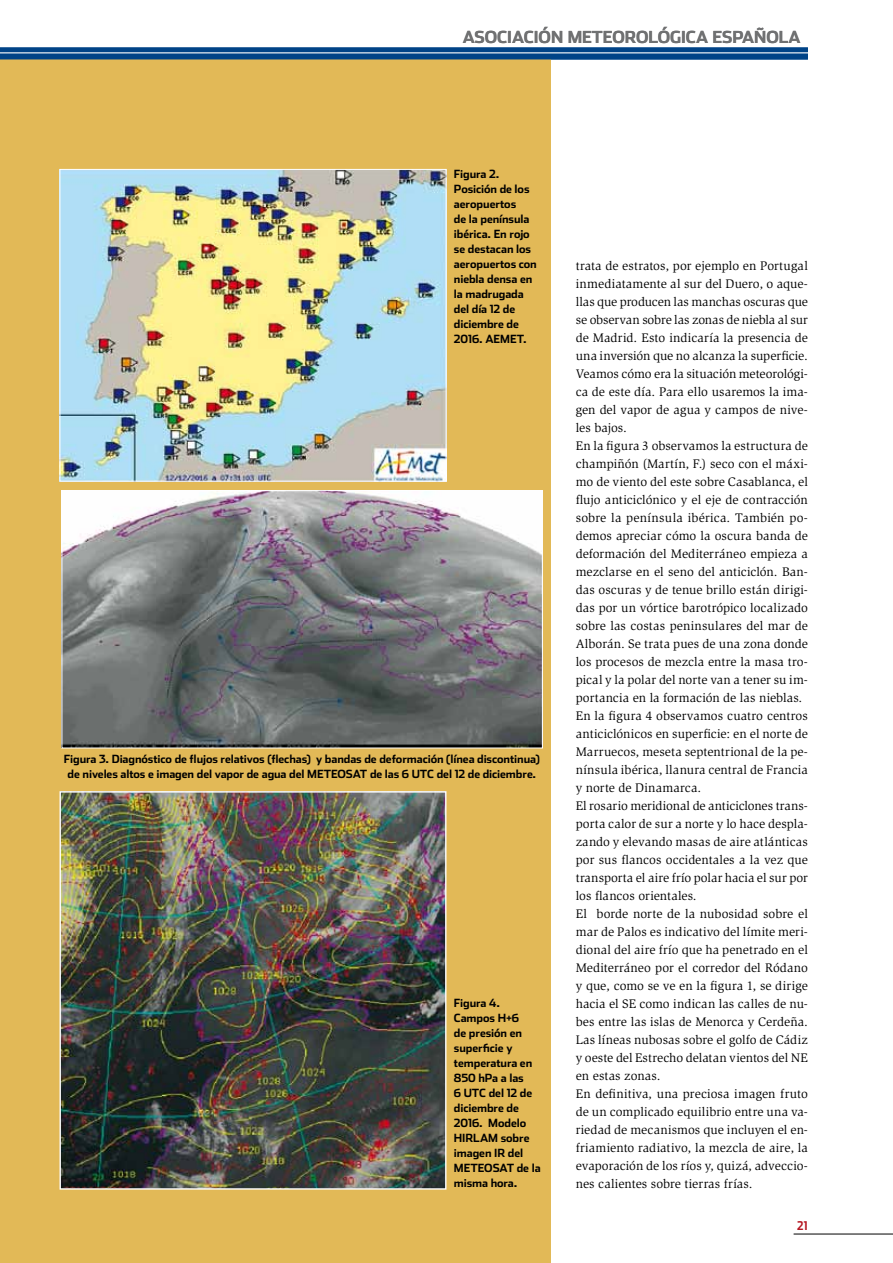
<style>
.page{position:relative;width:893px;height:1263px;background:#fff}
.page>*{position:absolute;margin:0;border:0;box-sizing:border-box;transform-origin:0 0}
.t1{font:700 16.5px "Stainless";color:#707172}
.t2{font:12.75px/18px "Slimbach Std";letter-spacing:.005em;color:#000}
.t3{font:700 12px "Stainless Cond";color:#b51621}
.t4{font:700 11.25px/15px "Stainless";letter-spacing:-.01em;color:#000}
</style>
<div class="page">
<hr style="left:794px;top:1234px;width:99px;height:1px;background:#000">
<div style="left:0;top:54px;width:551px;height:1209px;background:#e2b957"></div>
<div style="left:0;top:47px;width:808px;height:12px;background:#004387"></div>
<hr style="left:0;top:52px;width:808px;height:1px;background:#fff">
<img style="left:64px;top:492px;width:477px;height:254px">
<div style="left:62px;top:490px;width:481px;height:258px;border:1px solid #fff"></div>
<img style="left:62px;top:793px;width:382px;height:394px">
<div style="left:60px;top:791px;width:386px;height:398px;border:1px solid #fff"></div>
<img style="left:62px;top:171px;width:382px;height:309px">
<div style="left:60px;top:169px;width:386px;height:313px;border:1px solid #fff"></div>
<p class="t1" style="left:463px;top:27px;width:11px">ACI</p>
<p class="t1" style="left:582px;top:27px;width:12px">EO</p>
<p class="t1" style="left:742px;top:27px;width:13px">A</p>
<p class="t1" style="left:463px;top:27px;width:11px">ASOCIACIÓN</p>
<p class="t1" style="left:568px;top:27px;width:26px">METEOROLÓGICA</p>
<p class="t1" style="left:712px;top:27px;width:43px">ES PAÑOLA</p>
<p class="t4" style="left:454px;top:166px;width:84px">Figura 2.<br>Posición de los aeropuertos<br>de la península ibérica. En rojo se destacan los aeropuertos con niebla densa en la madrugada del día 12 de diciembre de<br>2016. AEMET.</p>
<p class="t4" style="left:68px;top:751px;width:474px;text-indent:-4px">Figura 3. Diagnóstico de flujos relativos (flechas) y bandas de deformación (línea discontinua) de niveles altos e imagen del vapor de agua del METEOSAT</p>
<p class="t4" style="left:370px;top:766px;width:50px">de las 6 UTC</p>
<p class="t4" style="left:437px;top:766px;width:101px">del 12 de diciembre.</p>
<p class="t4" style="left:454px;top:996px;width:80px">Figura 4.<br>Campos H+6 de presión en superficie y temperatura en<br>850 hPa a las<br>6 UTC</p>
<p class="t4" style="left:454px;top:1085px;width:80px;text-indent:35px">del 12 de diciembre de<br>2016. Modelo<br>HIRLA</p>
<p class="t4" style="left:454px;top:1130px;width:77px;text-indent:34px">M sobre imagen IR del<br>METEOSAT</p>
<p class="t4" style="left:454px;top:1160px;width:88px;text-indent:63px">de la misma hora.</p>
<p class="t2" style="left:576px;top:257px;width:234px">trata de estratos, por ejemplo en Portugal inmediatamente al sur del Duero, o aque&shy;llas que producen las manchas oscuras que se observan sobre las zonas de niebla al sur de Madrid. Esto indicaría la presencia de una inversión que no alcanza la superficie.<br>Veamos cómo era la situación meteorológi&shy;ca de este día. Para ello usaremos la ima&shy;gen del vapor de agua y campos de nive&shy;les bajos.<br>En la figura 3 observamos la estructura de champiñón (Martín, F.) seco con el máxi&shy;mo de viento del este sobre Casablanca, el flujo anticiclónico y el eje de contracción sobre la península ibérica. También po&shy;demos apreciar cómo la oscura banda de deformación del Mediterráneo empieza a mezclarse en el seno del anticiclón. Ban&shy;das oscuras y de tenue brillo están dirigi&shy;das por un vórtice barotrópico localizado sobre las costas peninsulares del mar de Alborán. Se trata pues de una zona donde los procesos de mezcla entre la masa tro&shy;pical y la polar del norte van a tener su im&shy;portancia en la formación de las nieblas.<br>En la figura 4 observamos cuatro centros anticiclónicos en superficie: en el norte de Marruecos, meseta septentrional de la pe&shy;nínsula ibérica, llanura central de Francia y norte de Dinamarca.<br>El rosario meridional de anticiclones trans&shy;porta calor de sur a norte y lo hace despla&shy;zando y elevando masas de aire atlánticas por sus flancos occidentales a la vez que transporta el aire frío polar hacia el sur por los flancos orientales.<br>El borde norte de la nubosidad sobre el mar de Palos es indicativo del límite meri&shy;dional del aire frío que ha penetrado en el Mediterráneo por el corredor del Ródano y que, como se ve en la figura 1, se dirige hacia el SE como indican las calles de nu&shy;bes entre las islas de Menorca y Cerdeña.<br>Las líneas nubosas sobre el golfo de Cádiz y oeste del Estrecho delatan vientos del NE en estas zonas.<br>En definitiva, una preciosa imagen fruto de un complicado equilibrio entre una va&shy;riedad de mecanismos que incluyen el en&shy;friamiento radiativo, la mezcla de aire, la evaporación de los ríos y, quizá, adveccio&shy;nes calientes sobre tierras frías.</p>
<p class="t3" style="left:797px;top:1218px;width:12px">21</p>
</div>
